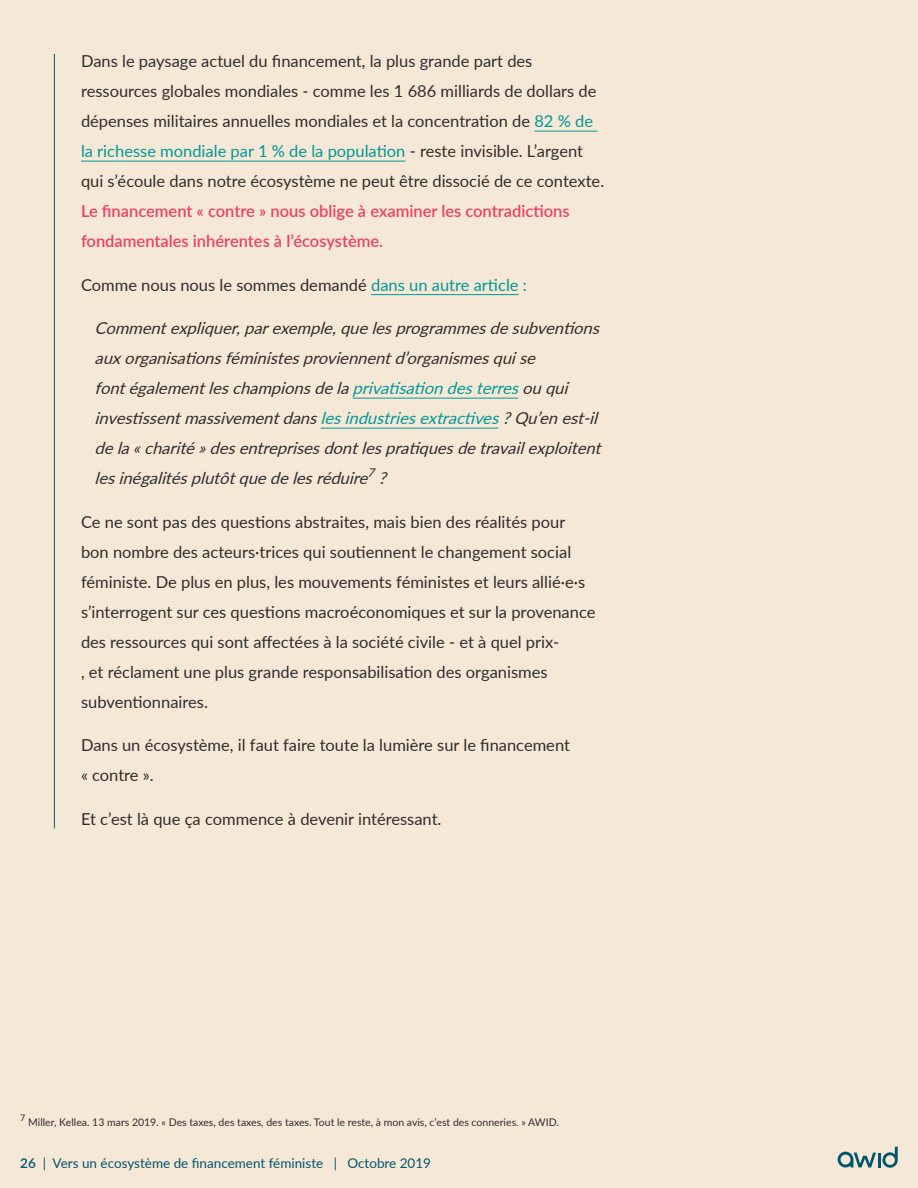
<style>
.page{position:relative;width:918px;height:1188px;background:#f5e8d6}
.page>*{position:absolute;margin:0;border:0;box-sizing:border-box;transform-origin:0 0}
.t1{font:16.5px/30px "Lato";color:#302d2d}
.t2{font:italic 16.5px/30px "Lato";color:#302d2d}
.t3{font:600 16.5px/30px "Lato";color:#ef4060}
.t4{font:13.5px "Lato";color:#02556e}
.t5{font:italic 12px "Lato";color:#302d2d}
.t6{font:10.5px "Lato";color:#302d2d}
.s1{color:#009997}
.s2{font-weight:600}
</style>
<div class="page">
<svg style="left:838px;top:1147px;width:60px;height:21px"></svg>
<hr style="left:54px;top:54px;width:1px;height:774px;background:#02556e">
<hr style="left:534px;top:131px;width:63px;height:1px;background:#009997">
<hr style="left:81px;top:161px;width:325px;height:1px;background:#009997">
<hr style="left:371px;top:294px;width:148px;height:1px;background:#009997">
<hr style="left:353px;top:398px;width:165px;height:1px;background:#009997">
<hr style="left:321px;top:428px;width:177px;height:1px;background:#009997">
<p class="t1" style="left:81px;top:46px;width:525px">Dans le paysage actuel du financement, la plus grande part des ressources globales mondiales - comme les 1 686 milliards de dollars de dépenses militaires annuelles mondiales et la concentration de <span class="s1">82 % de la richesse mondiale par 1 % de la population</span> - reste invisible. L’argent qui s’écoule dans notre écosystème ne peut être dissocié de ce contexte.</p>
<p class="t3" style="left:81px;top:196px;width:490px">Le financement « contre » nous oblige à examiner les contradictions fondamentales inhérentes à l’écosystème.</p>
<p class="t1" style="left:81px;top:269px;width:447px">Comme nous nous le sommes demandé <span class="s1">dans un autre article :</span></p>
<p class="t2" style="left:94px;top:313px;width:513px">Commentexpliquer,parexemple,quelesprogrammesdesubventions auxorganisationsféministesproviennentd’organismesquise fontégalementleschampionsdela<span class="s1">privatisationdesterres</span>ouqui investissentmassivementdans<span class="s1">lesindustriesextractives</span> ?Qu’enest-il dela« charité »desentreprisesdontlespratiquesdetravailexploitent les inégalités plutôt que de les réduire ?</p>
<p class="t5" style="left:367px;top:464px;width:13px">7</p>
<p class="t1" style="left:81px;top:506px;width:516px">Ce ne sont pas des questions abstraites, mais bien des réalités pour bon nombre des acteurs·trices qui soutiennent le changement social féministe. De plus en plus, les mouvements féministes et leurs allié·e·s s’interrogent sur ces questions macroéconomiques et sur la provenance des ressources qui sont affectées à la société civile - et à quel prix-<br>, et réclament une plus grande responsabilisation des organismes subventionnaires.</p>
<p class="t1" style="left:81px;top:730px;width:491px">Dans un écosystème, il faut faire toute la lumière sur le financement « contre ».</p>
<p class="t1" style="left:81px;top:803px;width:362px">Et c’est là que ça commence à devenir intéressant.</p>
<p class="t6" style="left:20px;top:1115px;width:540px"><sup>7</sup> Miller, Kellea. 13 mars 2019. « Des taxes, des taxes, des taxes. Tout le reste, à mon avis, c’est des conneries. » AWID.</p>
<p class="t4" style="left:20px;top:1153px;width:412px"><span class="s2">26</span> | Vers un écosystème de financement féministe | Octobre 2019</p>
</div>
